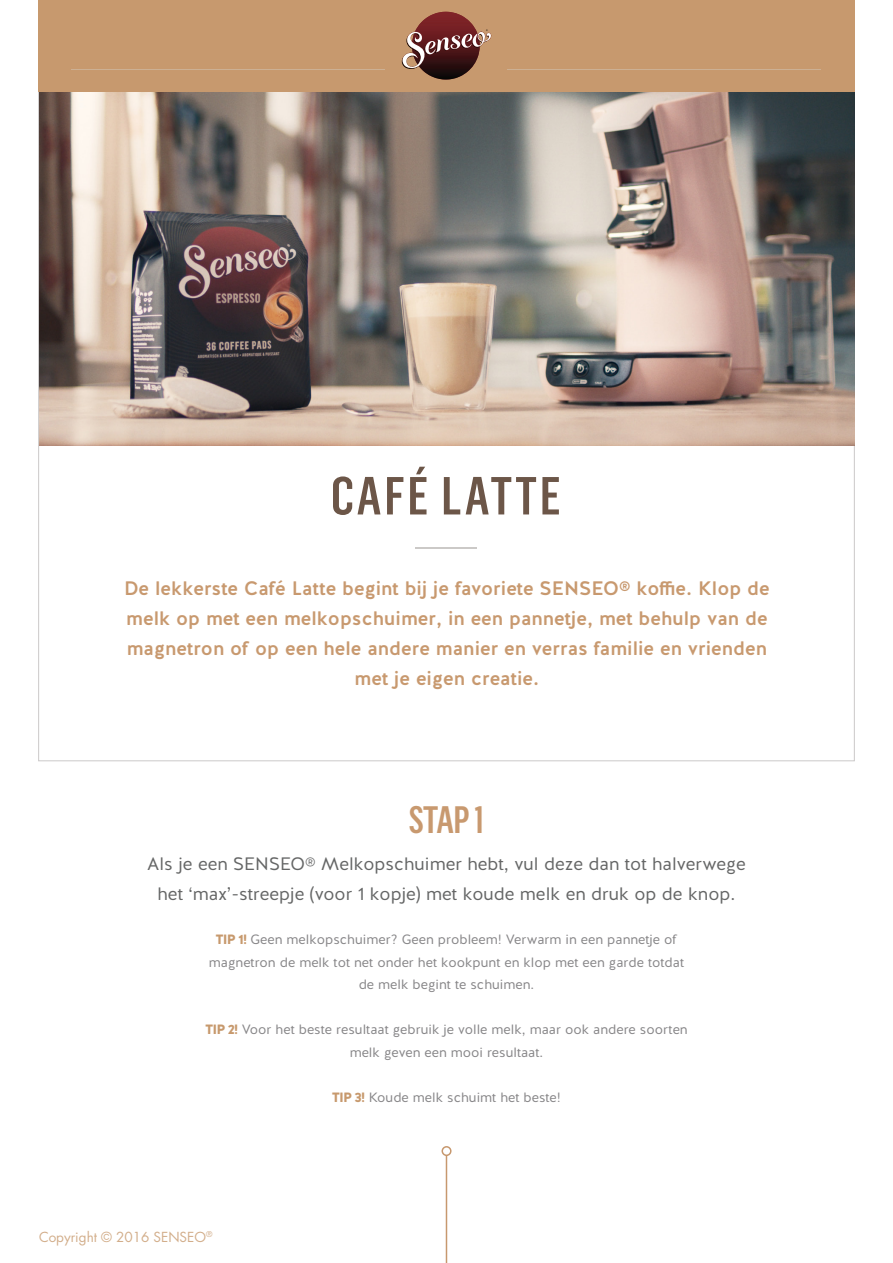
<style>
.page{position:relative;width:893px;height:1263px;background:#fff}
.page>*{position:absolute;margin:0;border:0;box-sizing:border-box;transform-origin:0 0}
.t1{font:500 52.5px "Flama Condensed";letter-spacing:.05em;color:#6c5648}
.t2{font:500 37.5px "Flama Condensed";color:#c8996f}
.t3{font:500 19.5px/30px "Halis R";color:#c8996f;text-align:center}
.t4{font:18px/30px "Halis R";color:#656666;text-align:center}
.t5{font:13.5px "Halis R";color:#878688}
.t6{font:13.5px "Futura Std";color:#c7996d}
.s1{font-weight:900;color:#c7996d}
</style>
<div class="page">
<img style="left:39px;top:91px;width:816px;height:354px">
<hr style="left:446px;top:1153px;width:1px;height:110px;background:#c7986e">
<hr style="left:415px;top:547px;width:61px;height:1px;background:#cbc9c7">
<div style="left:441px;top:1146px;width:11px;height:10px;border:2px solid #c7986e;border-radius:50%"></div>
<div style="left:38px;top:0;width:817px;height:91px;background:#c7996e"></div>
<svg style="left:412px;top:12px;width:68px;height:68px"></svg>
<svg style="left:402px;top:12px;width:90px;height:57px"></svg>
<hr style="left:507px;top:69px;width:314px;height:1px;background:#ccb094">
<hr style="left:71px;top:69px;width:313px;height:1px;background:#ccb094">
<p class="t1" style="left:331px;top:463px;width:231px">CAFÉ LATTE</p>
<p class="t3" style="left:124px;top:573px;width:647px">De lekkerste Café Latte begint bij je favoriete SENSEO® koffie. Klop de melk op met een melkopschuimer, in een pannetje, met behulp van de magnetron of op een hele andere manier en verras familie en vrienden met je eigen creatie.</p>
<p class="t2" style="left:408px;top:796px;width:77px">STAP 1</p>
<p class="t4" style="left:147px;top:849px;width:600px">Als je een SENSEO® Melkopschuimer hebt, vul deze dan tot halverwege het ‘max’-streepje (voor 1 kopje) met koude melk en druk op de knop.</p>
<p class="t5" style="left:216px;top:931px;width:463px"><span class="s1">TIP 1!</span> Geen melkopschuimer? Geen probleem! Verwarm in een pannetje of</p>
<p class="t5" style="left:209px;top:953px;width:477px">magnetron de melk tot net onder het kookpunt en klop met een garde totdat</p>
<p class="t5" style="left:359px;top:976px;width:177px">de melk begint te schuimen.</p>
<p class="t5" style="left:205px;top:1021px;width:484px"><span class="s1">TIP 2!</span> Voor het beste resultaat gebruik je volle melk, maar ook andere soorten</p>
<p class="t5" style="left:350px;top:1043px;width:195px">melk geven een mooi resultaat.</p>
<p class="t5" style="left:332px;top:1088px;width:231px"><span class="s1">TIP 3!</span> Koude melk schuimt het beste!</p>
<p class="t6" style="left:39px;top:1228px;width:175px">Copyright © 2016 SENSEO<sup>®</sup></p>
</div>
